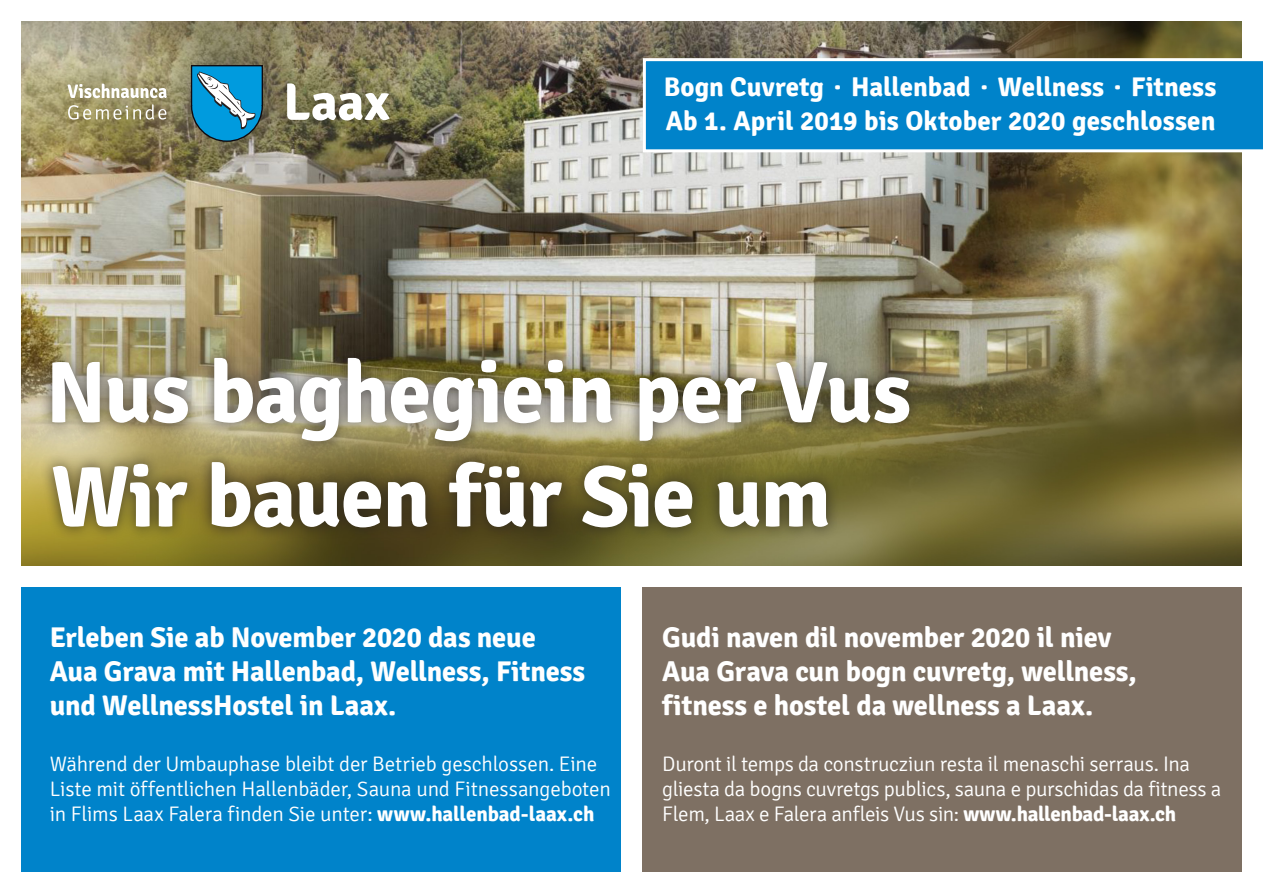
<style>
.page{position:relative;width:1263px;height:893px;background:#fff}
.page>*{position:absolute;margin:0;border:0;box-sizing:border-box;transform-origin:0 0}
.t1{font:700 87px "Signika";letter-spacing:-.015em;color:#fff}
.t2{font:700 28.5px/34.2px "Signika";letter-spacing:-.005em;color:#fff}
.t3{font:700 27px/34px "Signika";letter-spacing:.005em;color:#fff}
.t4{font:300 21px/25.2px "Signika";letter-spacing:-.015em;color:#fff}
.s1{font-weight:700}
</style>
<div class="page">
<img style="left:21px;top:21px;width:1221px;height:545px">
<div style="left:21px;top:587px;width:600px;height:285px;background:#0083ca"></div>
<div style="left:642px;top:587px;width:600px;height:285px;background:#7e7063"></div>
<svg style="left:643px;top:58px;width:620px;height:94px;background:#118bcd"></svg>
<div style="left:40px;top:448px;width:801px;height:94px;background:#231f20;opacity:.75"></div>
<div style="left:38px;top:344px;width:885px;height:111px;background:#231f20;opacity:.75"></div>
<div style="left:24px;top:18px;width:408px;height:169px;background:#231f20;opacity:.75"></div>
<svg style="left:67px;top:84px;width:100px;height:14px"></svg>
<svg style="left:68px;top:104px;width:98px;height:16px;background:#aaa27c"></svg>
<svg style="left:287px;top:83px;width:103px;height:37px"></svg>
<svg style="left:190px;top:65px;width:74px;height:77px;background:#3191b9"></svg>
<p class="t3" style="left:664px;top:70px;width:554px">Bogn Cuvretg . Hallenbad . Wellness . Fitness<br>Ab 1. April 2019 bis Oktober 2020 geschlossen</p>
<h1 class="t1" style="left:46px;top:340px;width:867px">Nus baghegiein per Vus</h1>
<h1 class="t1" style="left:51px;top:444px;width:781px">Wir bauen für Sie um</h1>
<h2 class="t2" style="left:50px;top:620px;width:537px">Erleben Sie ab November 2020 das neue<br>Aua Grava mit Hallenbad, Wellness, Fitness und WellnessHostel in Laax.</h2>
<p class="t4" style="left:50px;top:751px;width:563px">Während der Umbauphase bleibt der Betrieb geschlossen. Eine<br>Liste mit öffentlichen Hallenbäder, Sauna und Fitnessangeboten in Flims Laax Falera finden Sie unter: <span class="s1">www.hallenbad-laax.ch</span></p>
<h2 class="t2" style="left:662px;top:620px;width:476px">Gudi naven dil november 2020 il niev<br>Aua Grava cun bogn cuvretg, wellness, fitness e hostel da wellness a Laax.</h2>
<p class="t4" style="left:662px;top:751px;width:561px">Duront il temps da construcziun resta il menaschi serraus. Ina gliesta da bogns cuvretgs publics, sauna e purschidas da fitness a<br>Flem, Laax e Falera anfleis Vus sin: <span class="s1">www.hallenbad-laax.ch</span></p>
</div>
